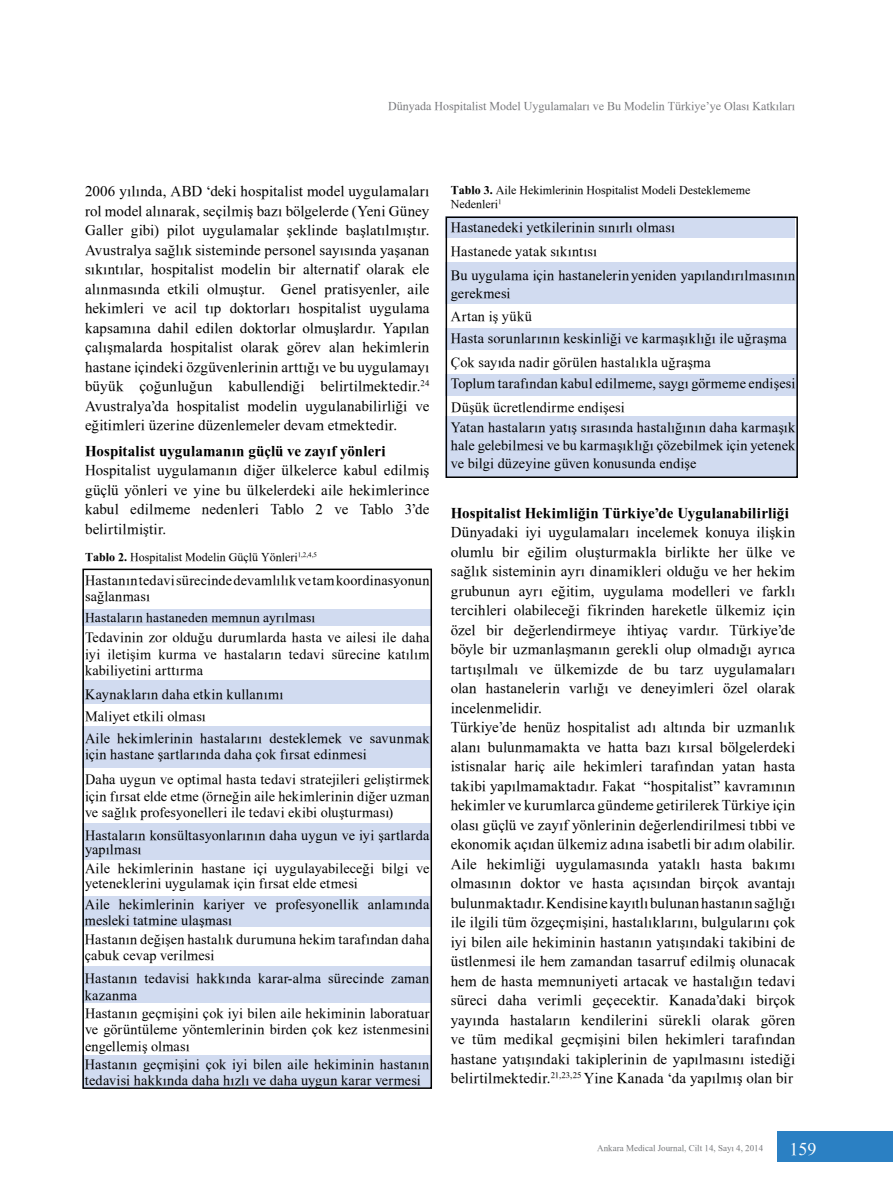
<style>
.page{position:relative;width:893px;height:1191px;background:#fff}
.page>*{position:absolute;margin:0;border:0;box-sizing:border-box;transform-origin:0 0}
.t1{font:18px "Times New Roman";color:#fff}
.t2{font:15px/19.5px "Times New Roman";letter-spacing:.01em;color:#000;text-align:justify}
.t3{font:700 15px "Times New Roman";letter-spacing:.01em;color:#000}
.t4{font:14.25px/16.5px "Times New Roman";letter-spacing:.015em;color:#000}
.t5{font:13.5px "Times New Roman";letter-spacing:.015em;color:#000}
.t6{font:12px/14.4px "Times New Roman";color:#000}
.t7{font:12px "Times New Roman";color:#77787b}
.t8{font:9px "Times New Roman";color:#77787b}
.s1{font-weight:700}
</style>
<div class="page">
<div style="left:82px;top:1055px;width:350px;height:33px;background:#d1dbf0"></div>
<div style="left:446px;top:216px;width:349px;height:22px;background:#d1dbf0"></div>
<div style="left:446px;top:263px;width:352px;height:41px;background:#d1dbf0"></div>
<div style="left:446px;top:328px;width:352px;height:22px;background:#d1dbf0"></div>
<div style="left:446px;top:374px;width:352px;height:21px;background:#d1dbf0"></div>
<div style="left:446px;top:417px;width:352px;height:61px;background:#d1dbf0"></div>
<div style="left:82px;top:726px;width:350px;height:41px;background:#d1dbf0"></div>
<div style="left:82px;top:822px;width:350px;height:37px;background:#d1dbf0"></div>
<div style="left:82px;top:609px;width:350px;height:16px;background:#d1dbf0"></div>
<div style="left:83px;top:680px;width:349px;height:24px;background:#d1dbf0"></div>
<div style="left:82px;top:896px;width:350px;height:30px;background:#d1dbf0"></div>
<div style="left:82px;top:966px;width:350px;height:37px;background:#d1dbf0"></div>
<div style="left:777px;top:1131px;width:116px;height:31px;background:#2b80c3"></div>
<div style="left:82px;top:568px;width:350px;height:521px;border:2px solid #000"></div>
<div style="left:446px;top:216px;width:352px;height:262px;border:2px solid #000"></div>
<p class="t7" style="left:388px;top:98px;width:408px">Dünyada Hospitalist Model Uygulamaları ve Bu Modelin Türkiye’ye Olası Katkıları</p>
<p class="t2" style="left:85px;top:181px;width:346px">2006 yılında, ABD ‘deki hospitalist model uygulamaları rol model alınarak, seçilmiş bazı bölgelerde (Yeni Güney Galler gibi) pilot uygulamalar şeklinde başlatılmıştır.<br>Avustralya sağlık sisteminde personel sayısında yaşanan sıkıntılar, hospitalist modelin bir alternatif olarak ele alınmasında etkili olmuştur. Genel pratisyenler, aile hekimleri ve acil tıp doktorları hospitalist uygulama kapsamına dahil edilen doktorlar olmuşlardır. Yapılan çalışmalarda hospitalist olarak görev alan hekimlerin hastane içindeki özgüvenlerinin arttığı ve bu uygulamayı büyük çoğunluğun kabullendiği belirtilmektedir.<sup>24<br></sup>Avustralya’da hospitalist modelin uygulanabilirliği ve eğitimleri üzerine düzenlemeler devam etmektedir.</p>
<p class="t3" style="left:85px;top:440px;width:302px">Hospitalist uygulamanın güçlü ve zayıf yönleri</p>
<p class="t2" style="left:85px;top:460px;width:346px">Hospitalist uygulamanın diğer ülkelerce kabul edilmiş güçlü yönleri ve yine bu ülkelerdeki aile hekimlerince kabul edilmeme nedenleri Tablo 2 ve Tablo 3’de belirtilmiştir.</p>
<p class="t4" style="left:85px;top:571px;width:346px">Hastanın tedavi sürecinde devamlılık ve tam koordinasyonun sağlanması</p>
<p class="t5" style="left:85px;top:608px;width:232px">Hastaların hastaneden memnun ayrılması</p>
<p class="t4" style="left:85px;top:629px;width:346px;text-align:justify">Tedavinin zor olduğu durumlarda hasta ve ailesi ile daha iyi iletişim kurma ve hastaların tedavi sürecine katılım kabiliyetini arttırma</p>
<p class="t4" style="left:85px;top:682px;width:346px;line-height:22.2px">Kaynakların daha etkin kullanımı<br>Maliyet etkili olması<br>Aile hekimlerinin hastalarını desteklemek ve savunmak</p>
<p class="t4" style="left:85px;top:742px;width:346px;line-height:24.5px">için hastane şartlarında daha çok fırsat edinmesi<br>Daha uygun ve optimal hasta tedavi stratejileri geliştirmek</p>
<p class="t4" style="left:85px;top:787px;width:346px">için fırsat elde etme (örneğin aile hekimlerinin diğer uzman ve sağlık profesyonelleri ile tedavi ekibi oluşturması)</p>
<p class="t4" style="left:85px;top:828px;width:346px;line-height:13.5px">Hastaların konsültasyonlarının daha uygun ve iyi şartlarda yapılması</p>
<p class="t4" style="left:85px;top:861px;width:346px;line-height:15px">Aile hekimlerinin hastane içi uygulayabileceği bilgi ve yeteneklerini uygulamak için fırsat elde etmesi</p>
<p class="t6" style="left:85px;top:549px;width:233px"><span class="s1">Tablo 2.</span> Hospitalist Modelin Güçlü Yönleri<sup>1,2,4,5</sup></p>
<p class="t4" style="left:85px;top:895px;width:346px">Aile hekimlerinin kariyer ve profesyonellik anlamında mesleki tatmine ulaşması</p>
<p class="t4" style="left:85px;top:930px;width:346px">Hastanın değişen hastalık durumuna hekim tarafından daha çabuk cevap verilmesi</p>
<p class="t4" style="left:85px;top:970px;width:346px">Hastanın tedavisi hakkında karar-alma sürecinde zaman kazanma</p>
<p class="t4" style="left:85px;top:1004px;width:346px;text-align:justify">Hastanın geçmişini çok iyi bilen aile hekiminin laboratuar ve görüntüleme yöntemlerinin birden çok kez istenmesini engellemiş olması</p>
<p class="t4" style="left:85px;top:1057px;width:346px;line-height:15px">Hastanın geçmişini çok iyi bilen aile hekiminin hastanın tedavisi hakkında daha hızlı ve daha uygun karar vermesi</p>
<p class="t6" style="left:451px;top:182px;width:301px"><span class="s1">Tablo 3.</span> Aile Hekimlerinin Hospitalist Modeli Desteklememe<br>Nedenleri<sup>1</sup></p>
<p class="t4" style="left:451px;top:215px;width:346px;line-height:24px">Hastanedeki yetkilerinin sınırlı olması<br>Hastanede yatak sıkıntısı<br>Bu uygulama için hastanelerin yeniden yapılandırılmasının</p>
<p class="t4" style="left:451px;top:281px;width:338px;line-height:23px">gerekmesi<br>Artan iş yükü<br>Hasta sorunlarının keskinliği ve karmaşıklığı ile uğraşma<br>Çok sayıda nadir görülen hastalıkla uğraşma</p>
<p class="t4" style="left:451px;top:371px;width:346px;line-height:23.7px">Toplum tarafından kabul edilmeme, saygı görmeme endişesi<br>Düşük ücretlendirme endişesi</p>
<p class="t4" style="left:451px;top:418px;width:346px;line-height:18px;text-align:justify">Yatan hastaların yatış sırasında hastalığının daha karmaşık hale gelebilmesi ve bu karmaşıklığı çözebilmek için yetenek ve bilgi düzeyine güven konusunda endişe</p>
<p class="t3" style="left:451px;top:502px;width:340px">Hospitalist Hekimliğin Türkiye’de Uygulanabilirliği</p>
<p class="t2" style="left:451px;top:522px;width:346px;text-align:left">Dünyadaki iyi uygulamaları incelemek konuya ilişkin olumlu bir eğilim oluşturmakla birlikte her ülke ve sağlık sisteminin ayrı dinamikleri olduğu ve her hekim grubunun ayrı eğitim, uygulama modelleri ve farklı tercihleri olabileceği fikrinden hareketle ülkemiz için özel bir değerlendirmeye ihtiyaç vardır. Türkiye’de böyle bir uzmanlaşmanın gerekli olup olmadığı ayrıca tartışılmalı ve ülkemizde de bu tarz uygulamaları olan hastanelerin varlığı ve deneyimleri özel olarak incelenmelidir.<br>Türkiye’de henüz hospitalist adı altında bir uzmanlık alanı bulunmamakta ve hatta bazı kırsal bölgelerdeki istisnalar hariç aile hekimleri tarafından yatan hasta takibi yapılmamaktadır. Fakat “hospitalist” kavramının hekimler ve kurumlarca gündeme getirilerek Türkiye için olası güçlü ve zayıf yönlerinin değerlendirilmesi tıbbi ve ekonomik açıdan ülkemiz adına isabetli bir adım olabilir.<br>Aile hekimliği uygulamasında yataklı hasta bakımı olmasının doktor ve hasta açısından birçok avantajı bulunmaktadır. Kendisine kayıtlı bulunan hastanın sağlığı ile ilgili tüm özgeçmişini, hastalıklarını, bulgularını çok iyi bilen aile hekiminin hastanın yatışındaki takibini de üstlenmesi ile hem zamandan tasarruf edilmiş olunacak hem de hasta memnuniyeti artacak ve hastalığın tedavi süreci daha verimli geçecektir. Kanada’daki birçok yayında hastaların kendilerini sürekli olarak gören ve tüm medikal geçmişini bilen hekimleri tarafından hastane yatışındaki takiplerinin de yapılmasını istediği belirtilmektedir.<sup>21,23,25</sup> Yine Kanada ‘da yapılmış olan bir</p>
<p class="t8" style="left:597px;top:1141px;width:167px">Ankara Medical Journal, Cilt 14, Sayı 4, 2014</p>
<p class="t1" style="left:789px;top:1136px;width:28px">159</p>
</div>
